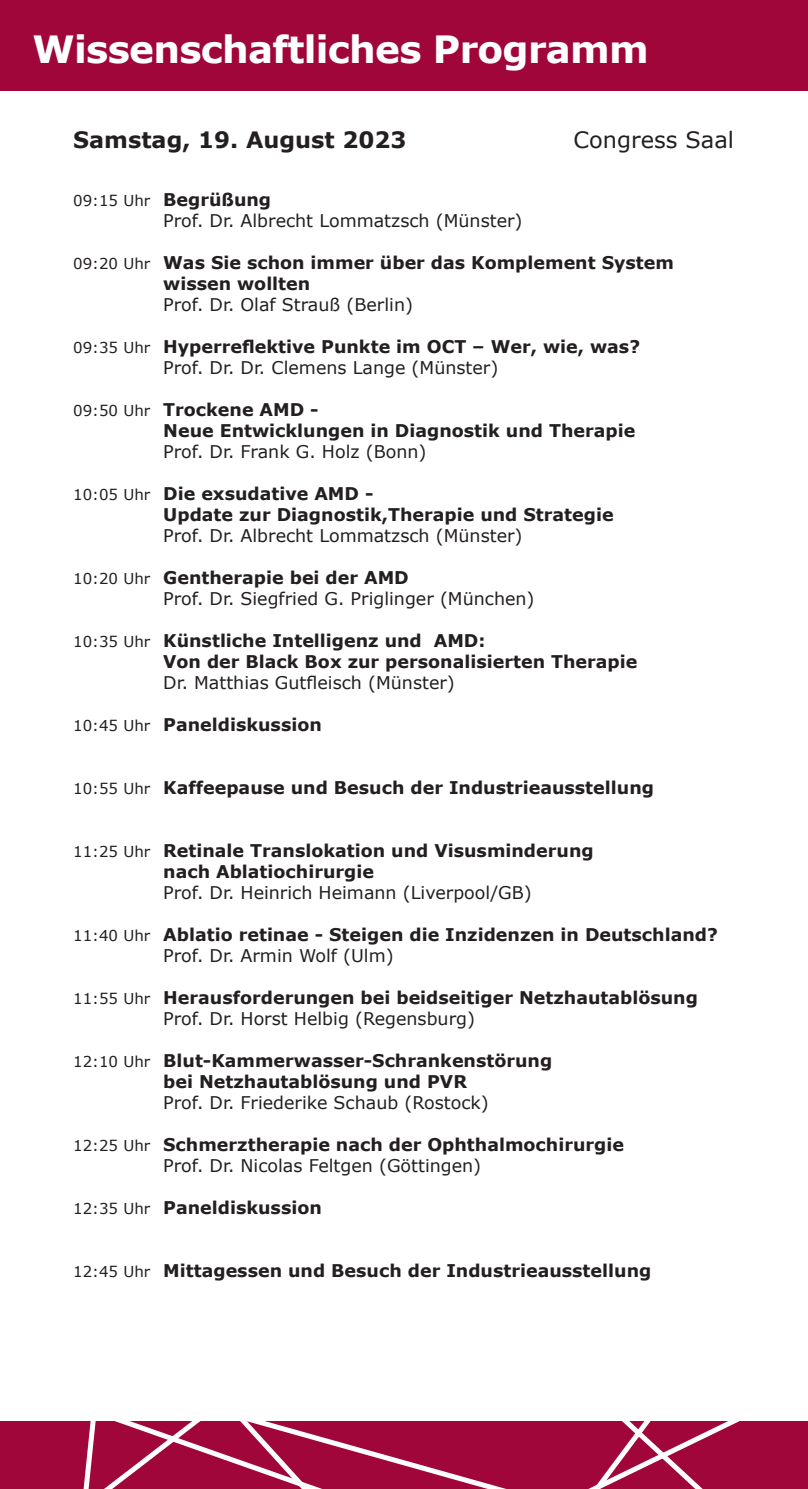
<style>
.page{position:relative;width:808px;height:1489px;background:#fff}
.page>*{position:absolute;margin:0;border:0;box-sizing:border-box;transform-origin:0 0}
.t1{font:700 37.5px "Verdana";letter-spacing:-.02em;color:#fff}
.t2{font:700 22.5px "Verdana";color:#231f20}
.t3{font:22.5px "Verdana";color:#231f20}
.t4{font:700 17.5px "Verdana";color:#231f20}
.t5{font:17.5px "Verdana";color:#231f20}
.s1{font-weight:400;font-size:15px}
</style>
<div class="page">
<div style="left:0;top:0;width:808px;height:90px;background:#a0063a"></div>
<div style="left:0;top:1420px;width:808px;height:68px;background:#a0063a"></div>
<svg style="left:73px;top:1420px;width:696px;height:68px"></svg>
<p class="t1" style="left:33px;top:25px;width:618px">Wissenschaftliches Programm</p>
<p class="t3" style="left:573px;top:126px;width:162px">Congress Saal</p>
<p class="t2" style="left:73px;top:125px;width:335px">Samstag, 19. August 2023</p>
<p class="t4" style="left:73px;top:188px;width:199px"><span class="s1">09:15 Uhr</span> Begrüßung</p>
<p class="t5" style="left:163px;top:209px;width:361px">Prof. Dr. Albrecht Lommatzsch (Münster)</p>
<p class="t4" style="left:73px;top:251px;width:602px"><span class="s1">09:20 Uhr</span> Was Sie schon immer über das Komplement System</p>
<p class="t4" style="left:163px;top:272px;width:149px">wissen wollten</p>
<p class="t5" style="left:163px;top:293px;width:251px">Prof. Dr. Olaf Strauß (Berlin)</p>
<p class="t4" style="left:73px;top:335px;width:568px"><span class="s1">09:35 Uhr</span> Hyperreflektive Punkte im OCT – Wer, wie, was?</p>
<p class="t5" style="left:163px;top:356px;width:337px">Prof. Dr. Dr. Clemens Lange (Münster)</p>
<p class="t4" style="left:73px;top:398px;width:247px"><span class="s1">09:50 Uhr</span> Trockene AMD -</p>
<p class="t4" style="left:163px;top:419px;width:474px">Neue Entwicklungen in Diagnostik und Therapie</p>
<p class="t5" style="left:163px;top:440px;width:265px">Prof. Dr. Frank G. Holz (Bonn)</p>
<p class="t4" style="left:73px;top:482px;width:302px"><span class="s1">10:05 Uhr</span> Die exsudative AMD -</p>
<p class="t4" style="left:163px;top:503px;width:452px">Update zur Diagnostik,Therapie und Strategie</p>
<p class="t5" style="left:163px;top:524px;width:361px">Prof. Dr. Albrecht Lommatzsch (Münster)</p>
<p class="t4" style="left:73px;top:566px;width:337px"><span class="s1">10:20 Uhr</span> Gentherapie bei der AMD</p>
<p class="t5" style="left:163px;top:587px;width:373px">Prof. Dr. Siegfried G. Priglinger (München)</p>
<p class="t4" style="left:73px;top:629px;width:414px"><span class="s1">10:35 Uhr</span> Künstliche Intelligenz und AMD:</p>
<p class="t4" style="left:163px;top:650px;width:476px">Von der Black Box zur personalisierten Therapie</p>
<p class="t5" style="left:163px;top:671px;width:293px">Dr. Matthias Gutfleisch (Münster)</p>
<p class="t4" style="left:73px;top:713px;width:250px"><span class="s1">10:45 Uhr</span> Paneldiskussion</p>
<p class="t4" style="left:73px;top:776px;width:582px"><span class="s1">10:55 Uhr</span> Kaffeepause und Besuch der Industrieausstellung</p>
<p class="t4" style="left:73px;top:839px;width:522px"><span class="s1">11:25 Uhr</span> Retinale Translokation und Visusminderung</p>
<p class="t4" style="left:163px;top:860px;width:212px">nach Ablatiochirurgie</p>
<p class="t5" style="left:163px;top:881px;width:370px">Prof. Dr. Heinrich Heimann (Liverpool/GB)</p>
<p class="t4" style="left:73px;top:923px;width:646px"><span class="s1">11:40 Uhr</span> Ablatio retinae - Steigen die Inzidenzen in Deutschland?</p>
<p class="t5" style="left:163px;top:944px;width:232px">Prof. Dr. Armin Wolf (Ulm)</p>
<p class="t4" style="left:73px;top:986px;width:626px"><span class="s1">11:55 Uhr</span> Herausforderungen bei beidseitiger Netzhautablösung</p>
<p class="t5" style="left:163px;top:1007px;width:313px">Prof. Dr. Horst Helbig (Regensburg)</p>
<p class="t4" style="left:73px;top:1049px;width:481px"><span class="s1">12:10 Uhr</span> Blut-Kammerwasser-Schrankenstörung</p>
<p class="t4" style="left:163px;top:1070px;width:305px">bei Netzhautablösung und PVR</p>
<p class="t5" style="left:163px;top:1091px;width:327px">Prof. Dr. Friederike Schaub (Rostock)</p>
<p class="t4" style="left:73px;top:1133px;width:552px"><span class="s1">12:25 Uhr</span> Schmerztherapie nach der Ophthalmochirurgie</p>
<p class="t5" style="left:163px;top:1154px;width:319px">Prof. Dr. Nicolas Feltgen (Göttingen)</p>
<p class="t4" style="left:73px;top:1196px;width:250px"><span class="s1">12:35 Uhr</span> Paneldiskussion</p>
<p class="t4" style="left:73px;top:1259px;width:580px"><span class="s1">12:45 Uhr</span> Mittagessen und Besuch der Industrieausstellung</p>
</div>
